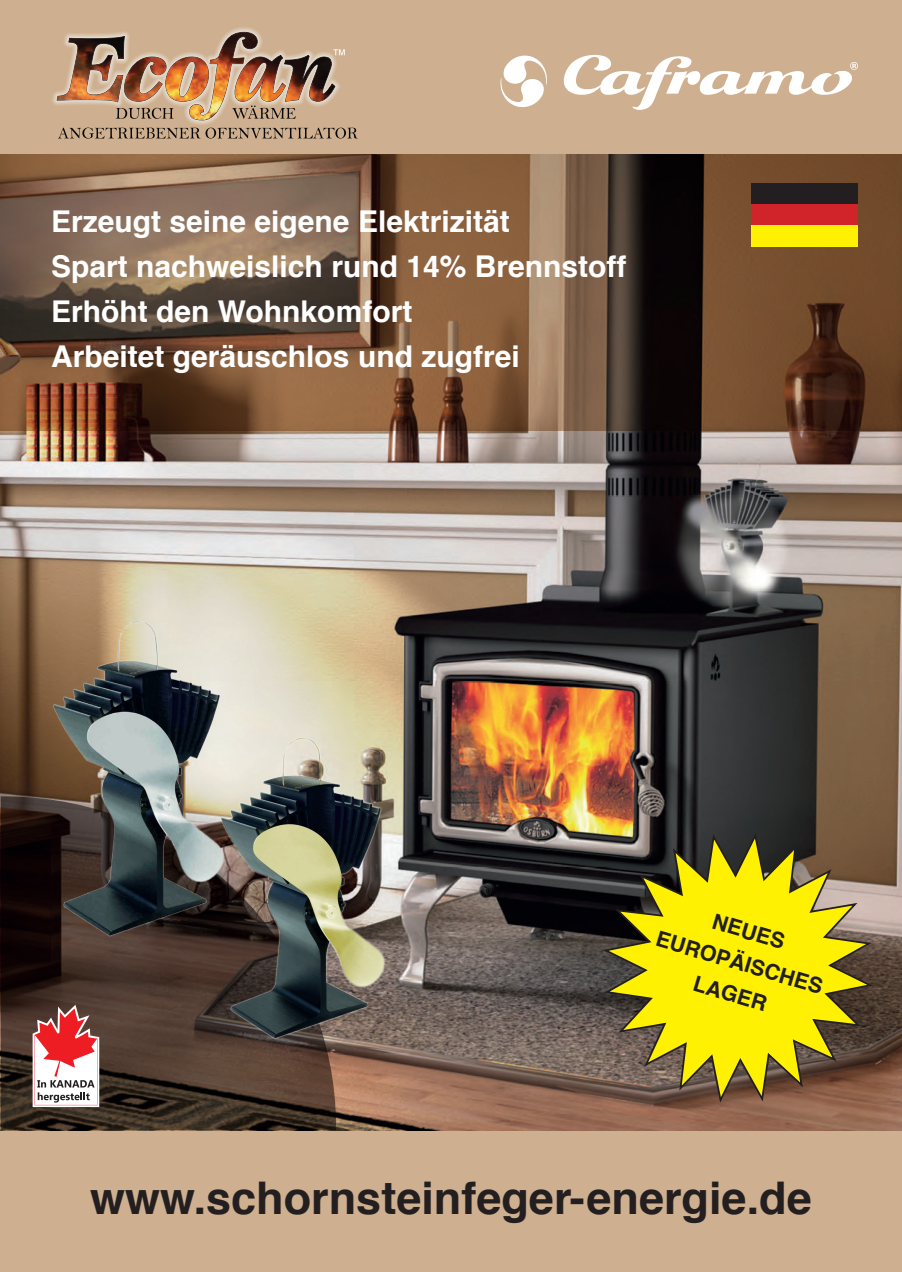
<style>
.page{position:relative;width:902px;height:1272px;background:#fff}
.page>*{position:absolute;margin:0;border:0;box-sizing:border-box;transform-origin:0 0}
.t1{font:700 45px "Helvetica";color:#231f20}
.t2{font:700 30px/45px "Helvetica";color:#fff}
.t3{font:700 21.6px/32.4px "Helvetica";color:#231f20;text-align:center}
</style>
<div class="page">
<img style="left:0;top:430px;width:901px;height:700px">
<svg style="left:1px;top:796px;width:335px;height:334px;background:#3e2e25"></svg>
<svg style="left:0;top:153px;width:901px;height:277px;background:#6f5039"></svg>
<div style="left:0;top:0;width:901px;height:153px;background:#ceaf8f"></div>
<div style="left:0;top:1130px;width:901px;height:141px;background:#ceaf8f"></div>
<div style="left:751px;top:183px;width:106px;height:21px;background:#231f20"></div>
<div style="left:751px;top:204px;width:106px;height:21px;background:#d1232a"></div>
<div style="left:751px;top:225px;width:106px;height:22px;background:#fff101"></div>
<svg style="left:600px;top:830px;width:275px;height:275px;background:#a99b21"></svg>
<svg style="left:563px;top:55px;width:294px;height:55px"></svg>
<svg style="left:500px;top:55px;width:47px;height:53px"></svg>
<img style="left:52px;top:27px;width:306px;height:112px">
<svg style="left:33px;top:1004px;width:66px;height:102px"></svg>
<img style="left:44px;top:614px;width:198px;height:332px">
<img style="left:213px;top:731px;width:189px;height:317px">
<p class="t2" style="left:51px;top:199px;width:577px">Erzeugt seine eigene Elektrizität<br>Spart nachweislich rund 14% Brennstoff Erhöht den Wohnkomfort<br>Arbeitet geräuschlos und zugfrei</p>
<p class="t3" style="left:669px;top:892px;width:174px;rotate:16deg">NEUES<br>EUROPÄISCHES<br>LAGER</p>
<h1 class="t1" style="left:90px;top:1162px;width:723px">www.schornsteinfeger-energie.de</h1>
</div>
